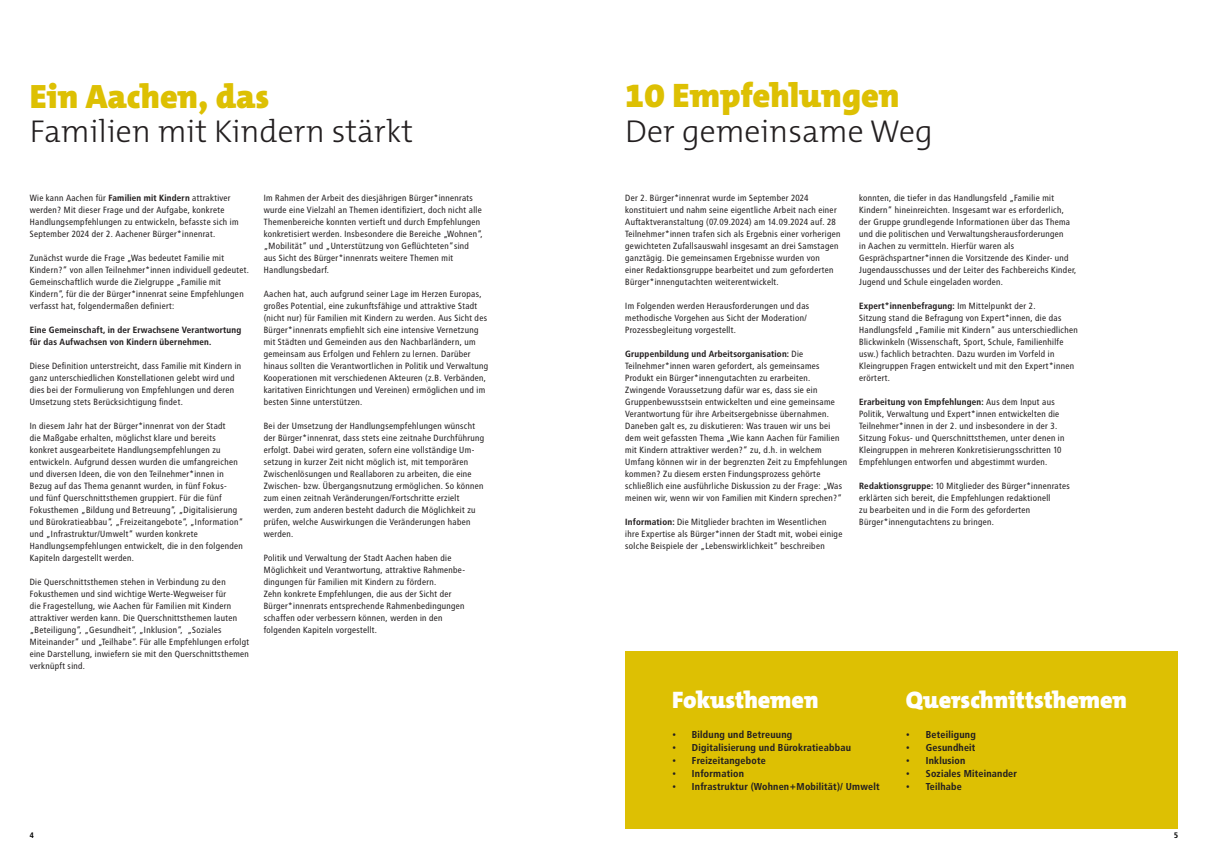
<style>
.page{position:relative;width:1208px;height:859px;background:#fff}
.page>*{position:absolute;margin:0;border:0;box-sizing:border-box;transform-origin:0 0}
.Headline_gelb{font:900 34.2px "The Mix C5";color:#ddc003}
.Headline_gelb-2{font:900 34px "The Mix C5";color:#ddc003}
.Headline-schwarz{font:300 31.8px "The Mix C5";color:#231f20}
.Headline_gelb-3{font:900 24px "The Mix C5";color:#fff}
.t1{font:700 10px "Transit Pro";color:#231f20}
.Fließtext{font:9px/12px "Transit Pro";color:#231f20}
.Fließtext-2{font:700 9px "Transit Pro";color:#231f20}
.t2{font:700 8px "Transit Pro";color:#000}
.s1{font-weight:700}
.s2{font-size:11px}
</style>
<div class="page">
<div style="left:625px;top:651px;width:553px;height:178px;background:#ddc003"></div>
<p class="Headline_gelb-2" style="left:30px;top:74px;width:241px">Ein Aachen, das</p>
<p class="Headline-schwarz" style="left:30px;top:111px;width:385px">Familien mit Kindern stärkt</p>
<p class="Fließtext" style="left:30px;top:191px;width:211px">Wie kann Aachen für <span class="s1">Familien mit Kindern</span> attraktiver werden? Mit dieser Frage und der Aufgabe, konkrete Handlungsempfehlungen zu entwickeln, befasste sich im September 2024 der 2. Aachener Bürger*innenrat.</p>
<p class="Fließtext" style="left:30px;top:251px;width:221px">Zunächst wurde die Frage „Was bedeutet Familie mit Kindern?“ von allen Teilnehmer*innen individuell gedeutet.<br>Gemeinschaftlich wurde die Zielgruppe „Familie mit Kindern“, für die der Bürger*innenrat seine Empfehlungen verfasst hat, folgendermaßen definiert:</p>
<p class="Fließtext-2" style="left:30px;top:324px;width:213px">Eine Gemeinschaft, in der Erwachsene Verantwortung</p>
<p class="Fließtext-2" style="left:30px;top:336px;width:183px">für das Aufwachsen von Kindern übernehmen.</p>
<p class="Fließtext" style="left:30px;top:359px;width:213px">Diese Definition unterstreicht, dass Familie mit Kindern in ganz unterschiedlichen Konstellationen gelebt wird und dies bei der Formulierung von Empfehlungen und deren Umsetzung stets Berücksichtigung findet.</p>
<p class="Fließtext" style="left:30px;top:419px;width:215px">In diesem Jahr hat der Bürger*innenrat von der Stadt<br>die Maßgabe erhalten, möglichst klare und bereits konkret ausgearbeitete Handlungsempfehlungen zu entwickeln. Aufgrund dessen wurden die umfangreichen und diversen Ideen, die von den Teilnehmer*innen in Bezug auf das Thema genannt wurden, in fünf Fokus-<br>und fünf Querschnittsthemen gruppiert. Für die fünf Fokusthemen „Bildung und Betreuung“, „Digitalisierung und Bürokratieabbau“, „Freizeitangebote“, „Information“ und „Infrastruktur/Umwelt“ wurden konkrete Handlungsempfehlungen entwickelt, die in den folgenden Kapiteln dargestellt werden.</p>
<p class="Fließtext" style="left:30px;top:575px;width:221px">Die Querschnittsthemen stehen in Verbindung zu den Fokusthemen und sind wichtige Werte-Wegweiser für<br>die Fragestellung, wie Aachen für Familien mit Kindern attraktiver werden kann. Die Querschnittsthemen lauten „Beteiligung“, „Gesundheit“, „Inklusion“, „Soziales Miteinander“ und „Teilhabe“. Für alle Empfehlungen erfolgt eine Darstellung, inwiefern sie mit den Querschnittsthemen verknüpft sind.</p>
<p class="Fließtext" style="left:264px;top:191px;width:221px">Im Rahmen der Arbeit des diesjährigen Bürger*innenrats wurde eine Vielzahl an Themen identifiziert, doch nicht alle Themenbereiche konnten vertieft und durch Empfehlungen konkretisiert werden. Insbesondere die Bereiche „Wohnen“, „Mobilität“ und „Unterstützung von Geflüchteten“sind aus Sicht des Bürger*innenrats weitere Themen mit Handlungsbedarf.</p>
<p class="Fließtext" style="left:264px;top:287px;width:226px">Aachen hat, auch aufgrund seiner Lage im Herzen Europas, großes Potential, eine zukunftsfähige und attraktive Stadt (nicht nur) für Familien mit Kindern zu werden. Aus Sicht des Bürger*innenrats empfiehlt sich eine intensive Vernetzung mit Städten und Gemeinden aus den Nachbarländern, um gemeinsam aus Erfolgen und Fehlern zu lernen. Darüber hinaus sollten die Verantwortlichen in Politik und Verwaltung Kooperationen mit verschiedenen Akteuren (z.B. Verbänden, karitativen Einrichtungen und Vereinen) ermöglichen und im besten Sinne unterstützen.</p>
<p class="Fließtext" style="left:264px;top:419px;width:222px">Bei der Umsetzung der Handlungsempfehlungen wünscht der Bürger*innenrat, dass stets eine zeitnahe Durchführung erfolgt. Dabei wird geraten, sofern eine vollständige Um&shy;setzung in kurzer Zeit nicht möglich ist, mit temporären Zwischenlösungen und Reallaboren zu arbeiten, die eine Zwischen- bzw. Übergangsnutzung ermöglichen. So können zum einen zeitnah Veränderungen/Fortschritte erzielt werden, zum anderen besteht dadurch die Möglichkeit zu prüfen, welche Auswirkungen die Veränderungen haben werden.</p>
<p class="Fließtext" style="left:264px;top:551px;width:203px">Politik und Verwaltung der Stadt Aachen haben die Möglichkeit und Verantwortung, attraktive Rahmenbe&shy;dingungen für Familien mit Kindern zu fördern.<br>Zehn konkrete Empfehlungen, die aus der Sicht der Bürger*innenrats entsprechende Rahmenbedingungen schaffen oder verbessern können, werden in den</p>
<p class="Fließtext" style="left:264px;top:623px;width:115px">folgenden Kapiteln vorgestellt.</p>
<p class="Headline_gelb" style="left:625px;top:74px;width:276px">10 Empfehlungen</p>
<p class="Headline-schwarz" style="left:625px;top:111px;width:309px">Der gemeinsame Weg</p>
<p class="Fließtext" style="left:625px;top:191px;width:217px">Der 2. Bürger*innenrat wurde im September 2024 konstituiert und nahm seine eigentliche Arbeit nach einer Auftaktveranstaltung (07.09.2024) am 14.09.2024 auf. 28<br>Teilnehmer*innen trafen sich als Ergebnis einer vorherigen gewichteten Zufallsauswahl insgesamt an drei Samstagen ganztägig. Die gemeinsamen Ergebnisse wurden von einer Redaktionsgruppe bearbeitet und zum geforderten Bürger*innengutachten weiterentwickelt.</p>
<p class="Fließtext" style="left:625px;top:299px;width:186px">Im Folgenden werden Herausforderungen und das methodische Vorgehen aus Sicht der Moderation/<br>Prozessbegleitung vorgestellt.</p>
<p class="Fließtext" style="left:625px;top:347px;width:224px"><span class="s1">Gruppenbildung und Arbeitsorganisation:</span> Die Teilnehmer*innen waren gefordert, als gemeinsames Produkt ein Bürger*innengutachten zu erarbeiten.<br>Zwingende Voraussetzung dafür war es, dass sie ein Gruppenbewusstsein entwickelten und eine gemeinsame Verantwortung für ihre Arbeitsergebnisse übernahmen.<br>Daneben galt es, zu diskutieren: Was trauen wir uns bei dem weit gefassten Thema „Wie kann Aachen für Familien mit Kindern attraktiver werden?“ zu, d.h. in welchem Umfang können wir in der begrenzten Zeit zu Empfehlungen kommen? Zu diesem ersten Findungsprozess gehörte schließlich eine ausführliche Diskussion zu der Frage: „Was meinen wir, wenn wir von Familien mit Kindern sprechen?“</p>
<p class="Fließtext" style="left:625px;top:515px;width:219px"><span class="s1">Information:</span> Die Mitglieder brachten im Wesentlichen ihre Expertise als Bürger*innen der Stadt mit, wobei einige solche Beispiele der „Lebenswirklichkeit“ beschreiben</p>
<p class="Fließtext" style="left:859px;top:191px;width:219px">konnten, die tiefer in das Handlungsfeld „Familie mit Kindern“ hineinreichten. Insgesamt war es erforderlich, der Gruppe grundlegende Informationen über das Thema und die politischen und Verwaltungsherausforderungen<br>in Aachen zu vermitteln. Hierfür waren als Gesprächspartner*innen die Vorsitzende des Kinder- und Jugendausschusses und der Leiter des Fachbereichs Kinder, Jugend und Schule eingeladen worden.</p>
<p class="Fließtext" style="left:859px;top:299px;width:220px"><span class="s1">Expert*innenbefragung:</span> Im Mittelpunkt der 2.<br>Sitzung stand die Befragung von Expert*innen, die das Handlungsfeld „Familie mit Kindern“ aus unterschiedlichen Blickwinkeln (Wissenschaft, Sport, Schule, Familienhilfe usw.) fachlich betrachten. Dazu wurden im Vorfeld in Kleingruppen Fragen entwickelt und mit den Expert*innen erörtert.</p>
<p class="Fließtext" style="left:859px;top:395px;width:207px"><span class="s1">Erarbeitung von Empfehlungen:</span> Aus dem Input aus Politik, Verwaltung und Expert*innen entwickelten die Teilnehmer*innen in der 2. und insbesondere in der 3.<br>Sitzung Fokus- und Querschnittsthemen, unter denen in Kleingruppen in mehreren Konkretisierungsschritten 10<br>Empfehlungen entworfen und abgestimmt wurden.</p>
<p class="Fließtext" style="left:859px;top:479px;width:212px"><span class="s1">Redaktionsgruppe:</span> 10 Mitglieder des Bürger*innenrates erklärten sich bereit, die Empfehlungen redaktionell<br>zu bearbeiten und in die Form des geforderten Bürger*innengutachtens zu bringen.</p>
<p class="Headline_gelb-3" style="left:672px;top:684px;width:148px">Fokusthemen</p>
<p class="t1" style="left:672px;top:729px;width:122px"><span class="s2">•</span> Bildung und Betreuung</p>
<p class="t1" style="left:672px;top:742px;width:181px"><span class="s2">•</span> Digitalisierung und Bürokratieabbau</p>
<p class="t1" style="left:672px;top:755px;width:95px"><span class="s2">•</span> Freizeitangebote</p>
<p class="t1" style="left:672px;top:768px;width:74px"><span class="s2">•</span> Information</p>
<p class="t1" style="left:672px;top:781px;width:209px"><span class="s2">•</span> Infrastruktur (Wohnen+Mobilität)/ Umwelt</p>
<p class="Headline_gelb-3" style="left:906px;top:684px;width:223px">Querschnittsthemen</p>
<p class="t1" style="left:906px;top:729px;width:71px"><span class="s2">•</span> Beteiligung</p>
<p class="t1" style="left:906px;top:742px;width:71px"><span class="s2">•</span> Gesundheit</p>
<p class="t1" style="left:906px;top:755px;width:61px"><span class="s2">•</span> Inklusion</p>
<p class="t1" style="left:906px;top:768px;width:113px"><span class="s2">•</span> Soziales Miteinander</p>
<p class="t1" style="left:906px;top:781px;width:58px"><span class="s2">•</span> Teilhabe</p>
<p class="t2" style="left:30px;top:831px;width:6px">4</p>
<p class="t2" style="left:1174px;top:831px;width:6px">5</p>
</div>
